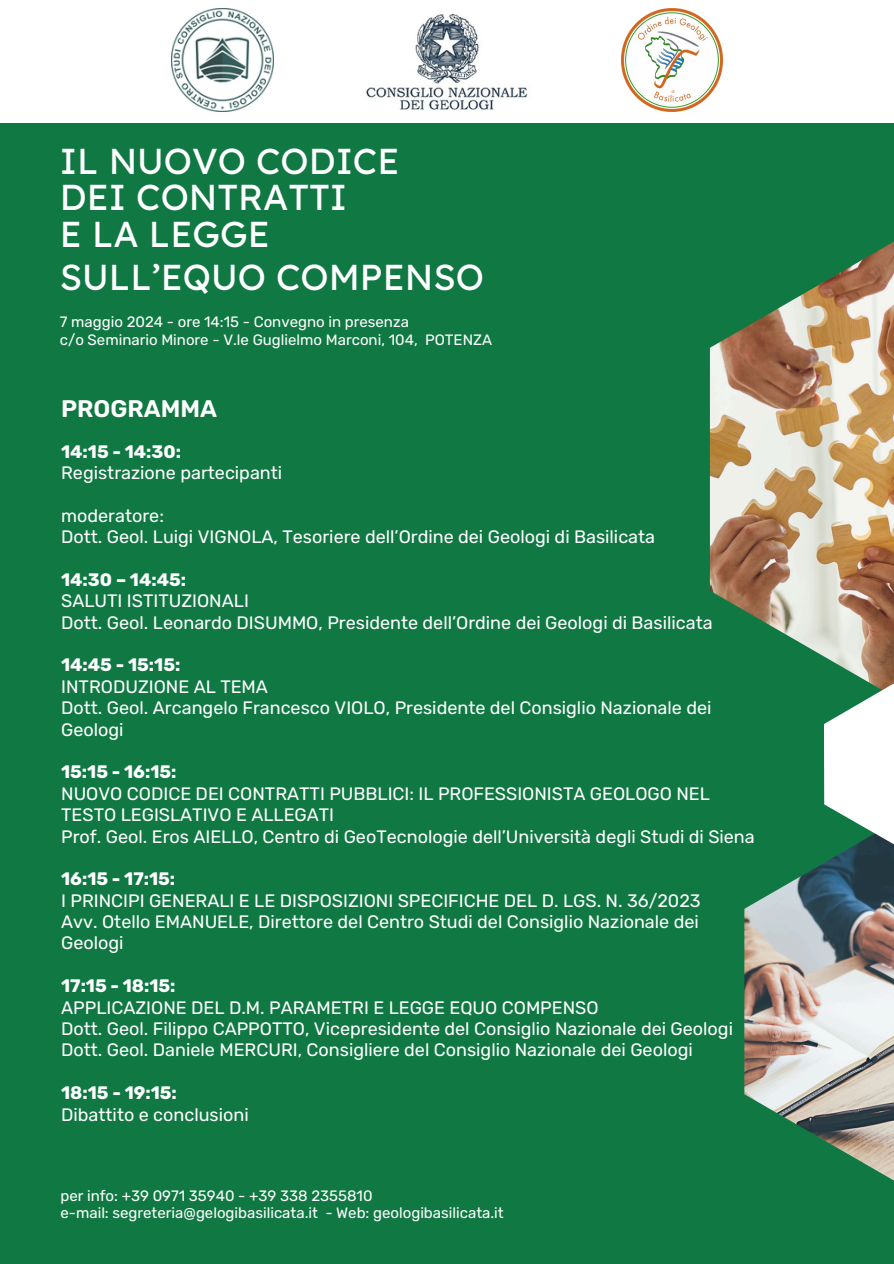
<style>
.page{position:relative;width:894px;height:1264px;background:#fff}
.page>*{position:absolute;margin:0;border:0;box-sizing:border-box;transform-origin:0 0}
.t1{font:36px/36px "Lexend Deca";color:#fff}
.t2{font:600 24px "Rubik";color:#fff}
.t3{font:18px/21.3px "Rubik";color:#fff}
.t4{font:700 18px "Rubik";color:#fff}
.t5{font:15px "Rubik";color:#fff}
</style>
<div class="page">
<div style="left:0;top:0;width:893px;height:1263px;background:#107943"></div>
<div style="left:0;top:0;width:893px;height:122px;background:#fff"></div>
<img style="left:366px;top:14px;width:162px;height:96px">
<img style="left:171px;top:9px;width:102px;height:102px">
<img style="left:621px;top:9px;width:101px;height:102px">
<img style="left:744px;top:844px;width:149px;height:336px">
<img style="left:709px;top:242px;width:184px;height:441px">
<svg style="left:824px;top:683px;width:69px;height:161px"></svg>
<h1 class="t1" style="left:60px;top:143px;width:341px">IL NUOVO CODICE<br>DEI CONTRATTI</h1>
<h1 class="t1" style="left:60px;top:212px;width:425px;line-height:42.8px">E LA LEGGE<br>SULL’EQUO COMPENSO</h1>
<p class="t5" style="left:60px;top:313px;width:350px">7 maggio 2024 - ore 14:15 - Convegno in presenza</p>
<p class="t5" style="left:60px;top:331px;width:359px">c/o Seminario Minore - V.le Guglielmo Marconi, 104,</p>
<h2 class="t5" style="left:425px;top:331px;width:69px">POTENZA</h2>
<p class="t2" style="left:61px;top:394px;width:157px">PROGRAMMA</p>
<p class="t4" style="left:61px;top:441px;width:121px">14:15 - 14:30:</p>
<p class="t3" style="left:61px;top:462px;width:222px">Registrazione partecipanti</p>
<p class="t3" style="left:61px;top:505px;width:595px">moderatore:<br>Dott. Geol. Luigi VIGNOLA, Tesoriere dell’Ordine dei Geologi di Basilicata</p>
<p class="t4" style="left:61px;top:569px;width:126px">14:30 – 14:45:</p>
<p class="t3" style="left:61px;top:590px;width:652px">SALUTI ISTITUZIONALI<br>Dott. Geol. Leonardo DISUMMO, Presidente dell’Ordine dei Geologi di Basilicata</p>
<p class="t4" style="left:61px;top:654px;width:121px">14:45 - 15:15:</p>
<p class="t3" style="left:61px;top:676px;width:651px">INTRODUZIONE AL TEMA<br>Dott. Geol. Arcangelo Francesco VIOLO, Presidente del Consiglio Nazionale dei<br>Geologi</p>
<p class="t4" style="left:61px;top:761px;width:117px">15:15 - 16:15:</p>
<p class="t3" style="left:61px;top:783px;width:695px">NUOVO CODICE DEI CONTRATTI PUBBLICI: IL PROFESSIONISTA GEOLOGO NEL<br>TESTO LEGISLATIVO E ALLEGATI<br>Prof. Geol. Eros AIELLO, Centro di GeoTecnologie dell’Università degli Studi di Siena</p>
<p class="t4" style="left:61px;top:868px;width:115px">16:15 - 17:15:</p>
<p class="t3" style="left:61px;top:889px;width:641px;text-align:justify">I PRINCIPI GENERALI E LE DISPOSIZIONI SPECIFICHE DEL D. LGS. N. 36/2023<br>Avv. Otello EMANUELE, Direttore del Centro Studi del Consiglio Nazionale dei Geologi</p>
<p class="t4" style="left:61px;top:975px;width:116px">17:15 - 18:15:</p>
<p class="t3" style="left:61px;top:996px;width:673px">APPLICAZIONE DEL D.M. PARAMETRI E LEGGE EQUO COMPENSO<br>Dott. Geol. Filippo CAPPOTTO, Vicepresidente del Consiglio Nazionale dei Geologi<br>Dott. Geol. Daniele MERCURI, Consigliere del Consiglio Nazionale dei Geologi</p>
<p class="t4" style="left:61px;top:1082px;width:117px">18:15 - 19:15:</p>
<p class="t3" style="left:61px;top:1103px;width:189px">Dibattito e conclusioni</p>
<p class="t5" style="left:60px;top:1186px;width:313px">per info: +39 0971 35940 - +39 338 2355810</p>
<p class="t5" style="left:60px;top:1203px;width:444px">e-mail: segreteria@gelogibasilicata.it - Web: geologibasilicata.it</p>
</div>
